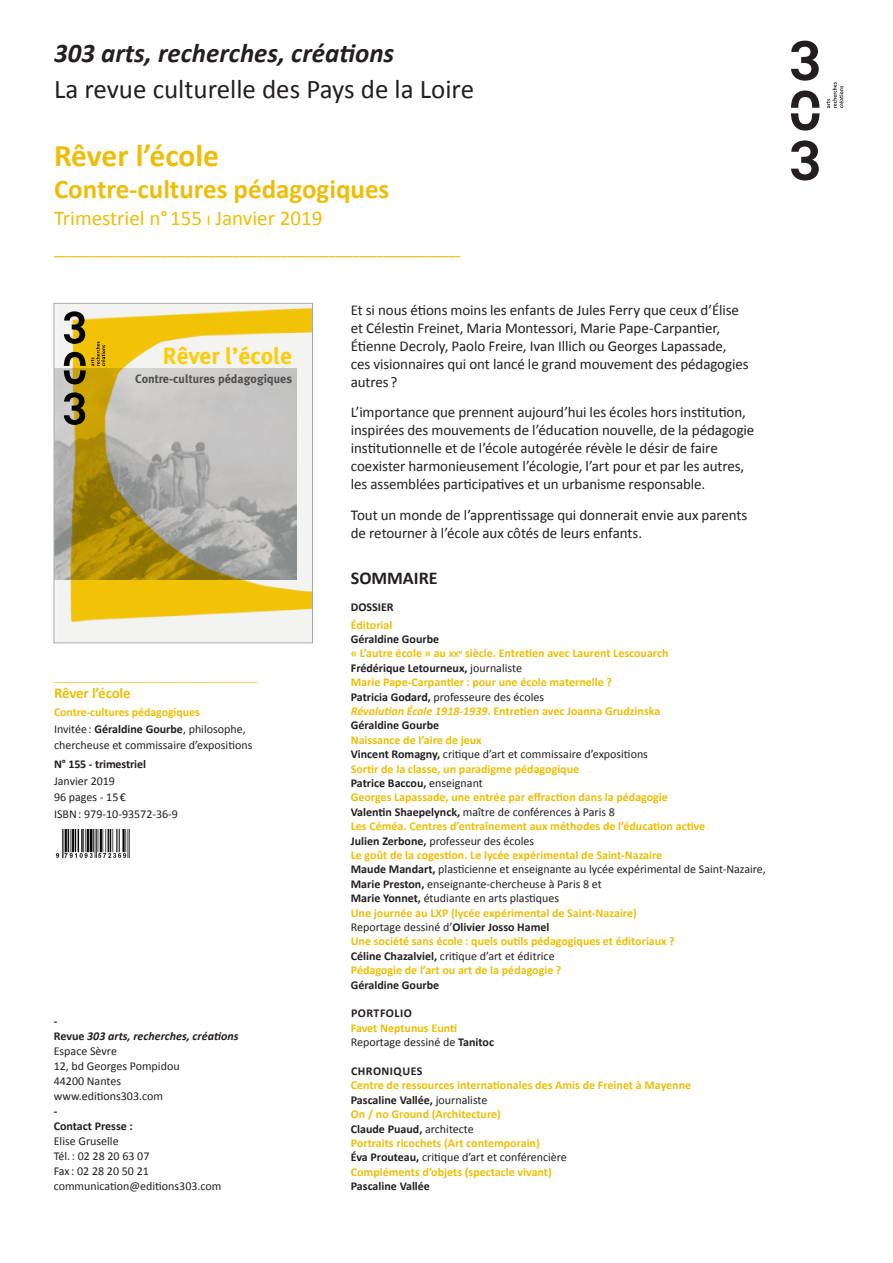
<style>
.page{position:relative;width:893px;height:1263px;background:#fff}
.page>*{position:absolute;margin:0;border:0;box-sizing:border-box;transform-origin:0 0}
.t1{font:700 31.5px "Calibri";color:#edbe09}
.t2{font:27px "Calibri";color:#231f20}
.t3{font:italic 700 27px "Calibri";color:#231f20}
.t4{font:700 27px "Calibri";color:#edbe09}
.t5{font:700 23.55px "Meta Plus";color:#fecd08}
.t6{font:21px "Calibri";color:#edbe09}
.t7{font:700 18px "Calibri";color:#231f20}
.t8{font:15px/18px "Calibri";letter-spacing:-.005em;color:#231f20}
.t9{font:700 15px "Calibri";letter-spacing:-.01em;color:#edbe09}
.t10{font:13.5px "Meta Plus Normal";color:#edbe09}
.t11{font:700 12.15px "Meta Plus";color:#4c4d4f}
.t12{font:700 12px/14.4px "Calibri";color:#edbe09}
.t13{font:12px/15px "Calibri";color:#231f20}
.t14{font:700 12px/15px "Calibri";color:#231f20}
.t15{font:700 12px "Calibri";letter-spacing:.04em;color:#231f20}
.s1{font-size:15px}
.s2{font-weight:700;color:#edbe09}
.s3{font-weight:700}
.s4{font-weight:700;font-style:italic}
.s5{color:#231f20}
.s6{font-size:9px}
.s7{font-weight:400;color:#231f20}
.s8{font-style:italic}
</style>
<div class="page">
<svg style="left:791px;top:41px;width:28px;height:40px"></svg>
<svg style="left:791px;top:91px;width:28px;height:40px"></svg>
<svg style="left:791px;top:140px;width:28px;height:40px"></svg>
<svg style="left:826px;top:82px;width:17px;height:26px"></svg>
<img style="left:55px;top:829px;width:75px;height:30px">
<img style="left:58px;top:305px;width:253px;height:336px">
<div style="left:54px;top:303px;width:259px;height:340px;border:1px solid #a8a9ad"></div>
<h2 class="t3" style="left:54px;top:36px;width:342px">303 arts, recherches, créations</h2>
<h2 class="t2" style="left:54px;top:72px;width:422px">La revue culturelle des Pays de la Loire</h2>
<h1 class="t1" style="left:54px;top:133px;width:166px">Rêver l’école</h1>
<h2 class="t4" style="left:54px;top:170px;width:337px">Contre-cultures pédagogiques</h2>
<h3 class="t6" style="left:54px;top:205px;width:270px">Trimestriel n°155 <span class="s1">I</span> Janvier 2019</h3>
<p class="t12" style="left:54px;top:244px;width:408px">____________________________________________________________________</p>
<h3 class="t5" style="left:163px;top:342px;width:131px">Rêver l’école</h3>
<p class="t11" style="left:135px;top:372px;width:159px">Contre-cultures pédagogiques</p>
<p class="t10" style="left:54px;top:669px;width:205px">________________________________</p>
<p class="t9" style="left:54px;top:682px;width:78px">Rêver l’école</p>
<p class="t13" style="left:54px;top:704px;width:200px;line-height:16.5px"><span class="s2">Contre-cultures pédagogiques<br></span>Invitée: <span class="s3">Géraldine Gourbe</span>, philosophe, chercheuse et commissaire d’expositions</p>
<p class="t14" style="left:54px;top:756px;width:93px">N° 155 - trimestriel</p>
<p class="t13" style="left:54px;top:772px;width:126px;line-height:16.5px">Janvier 2019<br>96 pages - 15€<br>ISBN: 979-10-93572-36-9</p>
<p class="t13" style="left:54px;top:1013px;width:186px"><span class="s3">-<br>Revue</span> <span class="s4">303 arts, recherches, créations<br></span>Espace Sèvre<br>12, bd Georges Pompidou<br>44200 Nantes<br>www.editions303.com</p>
<p class="t14" style="left:54px;top:1103px;width:80px">-<br>Contact Presse :</p>
<p class="t13" style="left:54px;top:1133px;width:169px">Elise Gruselle<br>Tél.: 02 28 20 63 07<br>Fax : 02 28 20 50 21 communication@editions303.com</p>
<p class="t8" style="left:351px;top:300px;width:399px">Et si nous étions moins les enfants de Jules Ferry que ceux d’Élise et Célestin Freinet, Maria Montessori, Marie Pape-Carpantier, Étienne Decroly, Paolo Freire, Ivan Illich ou Georges Lapassade, ces visionnaires qui ont lancé le grand mouvement des pédagogies autres?</p>
<p class="t8" style="left:351px;top:403px;width:405px">L’importance que prennent aujourd’hui les écoles hors institution, inspirées des mouvements de l’éducation nouvelle, de la pédagogie institutionnelle et de l’école autogérée révèle le désir de faire coexister harmonieusement l’écologie, l’art pour et par les autres, les assemblées participatives et un urbanisme responsable.</p>
<p class="t8" style="left:351px;top:505px;width:398px">Tout un monde de l’apprentissage qui donnerait envie aux parents de retourner à l’école aux côtés de leurs enfants.</p>
<h3 class="t7" style="left:351px;top:566px;width:88px">SOMMAIRE</h3>
<p class="t14" style="left:351px;top:600px;width:44px">DOSSIER</p>
<p class="t12" style="left:351px;top:617px;width:43px">Éditorial</p>
<p class="t12" style="left:351px;top:631px;width:319px"><span class="s5">Géraldine Gourbe<br></span>« L’autre école » au <span class="s6">XX</span><sup>e</sup> siècle. Entretien avec Laurent Lescouarch <span class="s5">Frédérique Letourneux,</span> <span class="s7">journaliste<br></span>Marie Pape-Carpantier : pour une école maternelle ?<br><span class="s5">Patricia Godard,</span> <span class="s7">professeure des écoles<br></span><span class="s8">Révolution École 1918-1939</span>. Entretien avec Joanna Grudzinska <span class="s5">Géraldine Gourbe</span></p>
<p class="t12" style="left:351px;top:732px;width:417px">Naissance de l’aire de jeux<br><span class="s5">Vincent Romagny,</span> <span class="s7">critique d’art et commissaire d’expositions<br></span>Sortir de la classe, un paradigme pédagogique<br><span class="s5">Patrice Baccou,</span> <span class="s7">enseignant<br></span>Georges Lapassade, une entrée par effraction dans la pédagogie<br><span class="s5">Valentin Shaepelynck,</span> <span class="s7">maître de conférences à Paris 8<br></span>Les Céméa. Centres d’entraînement aux méthodes de l’éducation active<br><span class="s5">Julien Zerbone,</span> <span class="s7">professeur des écoles<br></span>Le goût de la cogestion. Le lycée expérimental de Saint-Nazaire<br><span class="s5">Maude Mandart,</span> <span class="s7">plasticienne et enseignante au lycée expérimental de Saint-Nazaire, </span><span class="s5">Marie Preston,</span> <span class="s7">enseignante-chercheuse à Paris 8 et<br></span><span class="s5">Marie Yonnet,</span> <span class="s7">étudiante en arts plastiques<br></span>Une journée au LXP (lycée expérimental de Saint-Nazaire)<br><span class="s7">Reportage dessiné d’</span><span class="s5">Olivier Josso Hamel<br></span>Une société sans école : quels outils pédagogiques et éditoriaux ?<br><span class="s5">Céline Chazalviel,</span> <span class="s7">critique d’art et éditrice<br></span>Pédagogie de l’art ou art de la pédagogie ?</p>
<p class="t14" style="left:351px;top:977px;width:90px">Géraldine Gourbe</p>
<p class="t15" style="left:351px;top:1005px;width:62px">PORTFOLIO</p>
<p class="t12" style="left:351px;top:1020px;width:145px">Favet Neptunus Eunti<br><span class="s7">Reportage dessiné de</span> <span class="s5">Tanitoc</span></p>
<p class="t15" style="left:351px;top:1062px;width:73px">CHRONIQUES</p>
<p class="t12" style="left:351px;top:1078px;width:342px">Centre de ressources internationales des Amis de Freinet à Mayenne <span class="s5">Pascaline Vallée,</span> <span class="s7">journaliste<br></span>On / no Ground (Architecture)<br><span class="s5">Claude Puaud,</span> <span class="s7">architecte<br></span>Portraits ricochets (Art contemporain)<br><span class="s5">Éva Prouteau,</span> <span class="s7">critique d’art et conférencière<br></span>Compléments d’objets (spectacle vivant)</p>
<p class="t14" style="left:351px;top:1178px;width:81px">Pascaline Vallée</p>
</div>
